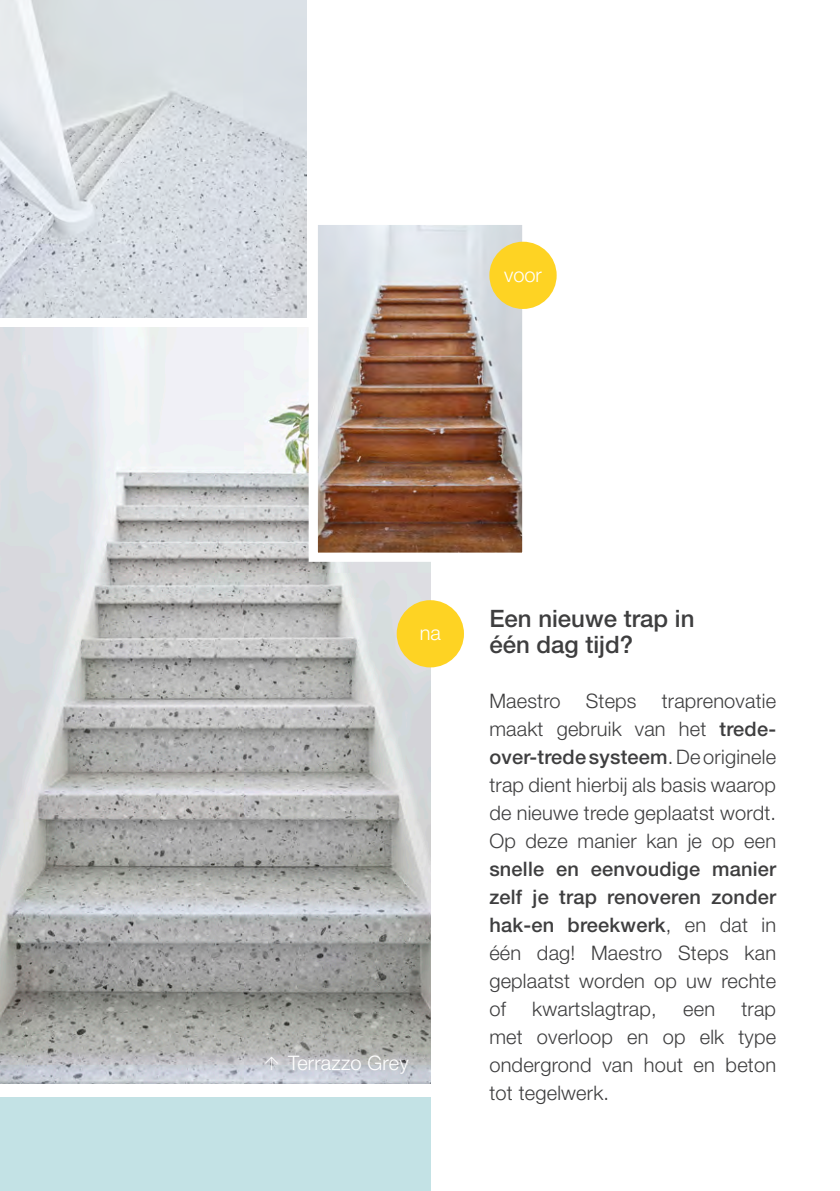
<style>
.page{position:relative;width:840px;height:1191px;background:#fff}
.page>*{position:absolute;margin:0;border:0;box-sizing:border-box;transform-origin:0 0}
.t1{font:500 24px/26px "Helvetica Neue LT Std";color:#3e3e3f}
.t2{font:300 20px/28px "Helvetica Neue LT Std";letter-spacing:.01em;color:#3e3e3f;text-align:justify}
.Brood{font:300 20px "Helvetica Neue LT Std";letter-spacing:.01em;color:#fff}
.s1{font-weight:500}
</style>
<div class="page">
<hr style="left:839px;top:0;width:1px;height:1191px;background:#c3e2e5">
<img style="left:0;top:327px;width:430px;height:756px">
<img style="left:318px;top:226px;width:203px;height:326px">
<div style="left:0;top:1097px;width:430px;height:94px;background:#c3e2e5"></div>
<div style="left:396px;top:600px;width:67px;height:67px;background:#fed323;border-radius:50%"></div>
<div style="left:489px;top:242px;width:67px;height:67px;background:#fed323;border-radius:50%"></div>
<img style="left:0;top:0;width:306px;height:318px">
<svg style="left:265px;top:1056px;width:13px;height:14px"></svg>
<p class="Brood" style="left:504px;top:262px;width:39px">voor</p>
<p class="Brood" style="left:419px;top:621px;width:23px">na</p>
<p class="Brood" style="left:288px;top:1051px;width:122px">Terrazzo Grey</p>
<p class="t1" style="left:489px;top:605px;width:206px">Een nieuwe trap in één dag tijd?</p>
<p class="t2" style="left:489px;top:686px;width:73px">Maestro</p>
<p class="t2" style="left:585px;top:686px;width:52px">Steps</p>
<p class="t2" style="left:489px;top:686px;width:288px;text-indent:172px">traprenovatie maakt gebruik van het <span class="s1">trede&shy;over-trede systeem</span>. De originele trap dient hierbij als basis waarop de nieuwe trede geplaatst wordt.<br>Op deze manier kan je op een <span class="s1">snelle en eenvoudige manier zelf je trap renoveren zonder hak-en breekwerk</span>, en dat in één dag! Maestro Steps kan geplaatst worden op uw rechte of</p>
<p class="t2" style="left:532px;top:994px;width:126px">kwartslagtrap,</p>
<p class="t2" style="left:682px;top:994px;width:33px">een</p>
<p class="t2" style="left:489px;top:994px;width:288px;text-indent:252px">trap met overloop en op elk type ondergrond van hout en beton tot tegelwerk.</p>
</div>
